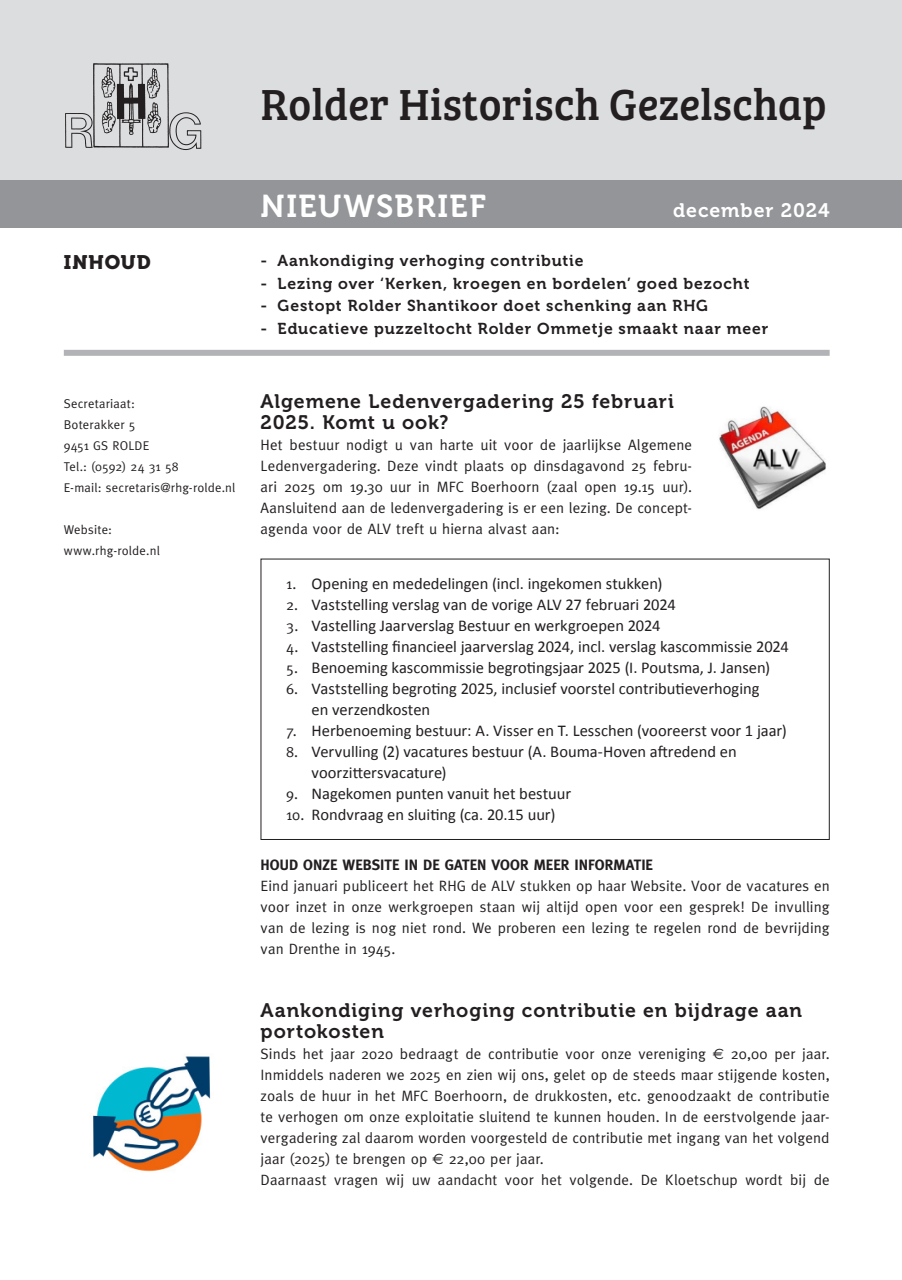
<style>
.page{position:relative;width:902px;height:1280px;background:#fff}
.page>*{position:absolute;margin:0;border:0;box-sizing:border-box;transform-origin:0 0}
.t1{font:45px "Bree Serif";letter-spacing:.005em;color:#231f20;scale:.96 1}
.kopje{font:31.5px "Museo 700";letter-spacing:.045em;color:#fff}
.kopje-2{font:19.5px/21px "Museo 700";letter-spacing:.045em;color:#231f20}
.kopje-3{font:19.5px "Museo 700";letter-spacing:.05em;color:#fff}
.kopje-4{font:19.5px "Museo 900";letter-spacing:.05em;color:#231f20}
.plat{font:16.5px/21px "Calibri";letter-spacing:-.005em;color:#231f20}
.kopje-5{font:15.75px "Museo 700";letter-spacing:.055em;color:#231f20}
.plat-2{font:15px/21px "Meta";letter-spacing:.01em;color:#231f20;text-align:justify}
.plat-3{font:700 15px "Meta";color:#231f20}
.plat-4{font:12.75px "Meta";letter-spacing:.015em;color:#231f20}
.s1{font-family:"Meta";font-size:15px}
.s2{font-family:"Euro Sans"}
</style>
<div class="page">
<div style="left:0;top:0;width:901px;height:200px;background:#dcdddf"></div>
<div style="left:0;top:180px;width:901px;height:48px;background:#939598"></div>
<img style="left:65px;top:63px;width:137px;height:87px">
<div style="left:64px;top:350px;width:765px;height:6px;background:#b2b3b7"></div>
<div style="left:260px;top:559px;width:569px;height:281px;border:1px solid #231f20"></div>
<img style="left:92px;top:1056px;width:119px;height:116px">
<img style="left:719px;top:406px;width:107px;height:104px">
<p class="t1" style="left:260px;top:71px;width:591px">Rolder Historisch Gezelschap</p>
<p class="kopje-4" style="left:64px;top:251px;width:88px">INHOUD</p>
<p class="plat-4" style="left:64px;top:396px;width:73px">Secretariaat:</p>
<p class="plat-4" style="left:64px;top:417px;width:73px">Boterakker 5</p>
<p class="plat-4" style="left:64px;top:438px;width:87px">9451 GS ROLDE</p>
<p class="plat-4" style="left:64px;top:459px;width:116px">Tel.: (0592) 24 31 58</p>
<p class="plat-4" style="left:64px;top:480px;width:173px">E-mail: secretaris@rhg-rolde.nl</p>
<p class="plat-4" style="left:64px;top:522px;width:50px">Website:</p>
<p class="plat-4" style="left:64px;top:543px;width:97px">www.rhg-rolde.nl</p>
<p class="kopje" style="left:260px;top:189px;width:227px">NIEUWSBRIEF</p>
<p class="kopje-3" style="left:673px;top:199px;width:158px">december 2024</p>
<p class="kopje-5" style="left:260px;top:252px;width:324px">- Aankondiging verhoging contributie</p>
<p class="kopje-5" style="left:260px;top:275px;width:490px">- Lezing over ‘Kerken, kroegen en bordelen’ goed bezocht</p>
<p class="kopje-5" style="left:260px;top:297px;width:449px">- Gestopt Rolder Shantikoor doet schenking aan RHG</p>
<p class="kopje-5" style="left:260px;top:320px;width:509px">- Educatieve puzzeltocht Rolder Ommetje smaakt naar meer</p>
<p class="kopje-2" style="left:260px;top:391px;width:415px">Algemene Ledenvergadering 25 februari<br>2025. Komt u ook?</p>
<p class="plat-2" style="left:260px;top:434px;width:433px">Het bestuur nodigt u van harte uit voor de jaarlijkse Algemene Ledenvergadering. Deze vindt plaats op dinsdagavond 25 febru&shy;ari 2025 om 19.30 uur in MFC Boerhoorn (zaal open 19.15 uur).<br>Aansluitend aan de ledenvergadering is er een lezing. De concept&shy;agenda voor de ALV treft u hierna alvast aan:</p>
<p class="plat" style="left:286px;top:572px;width:378px"><span class="s1">1.</span> Opening en mededelingen (incl. ingekomen stukken)</p>
<p class="plat" style="left:286px;top:593px;width:391px"><span class="s1">2.</span> Vaststelling verslag van de vorige ALV 27 februari 2024</p>
<p class="plat" style="left:286px;top:614px;width:376px"><span class="s1">3.</span> Vastelling Jaarverslag Bestuur en werkgroepen 2024</p>
<p class="plat" style="left:286px;top:635px;width:504px"><span class="s1">4.</span> Vaststelling financieel jaarverslag 2024, incl. verslag kascommissie 2024</p>
<p class="plat" style="left:286px;top:656px;width:485px"><span class="s1">5.</span> Benoeming kascommissie begrotingsjaar 2025 (I. Poutsma, J. Jansen)</p>
<p class="plat" style="left:311px;top:677px;width:449px;text-indent:-26px"><span class="s1">6.</span> Vaststelling begroting 2025, inclusief voorstel contributieverhoging en verzendkosten</p>
<p class="plat" style="left:286px;top:719px;width:502px"><span class="s1">7.</span> Herbenoeming bestuur: A. Visser en T. Lesschen (vooreerst voor 1 jaar)</p>
<p class="plat" style="left:311px;top:740px;width:426px;text-indent:-26px"><span class="s1">8.</span> Vervulling (2) vacatures bestuur (A. Bouma-Hoven aftredend en voorzittersvacature)</p>
<p class="plat" style="left:286px;top:782px;width:286px"><span class="s1">9.</span> Nagekomen punten vanuit het bestuur</p>
<p class="plat" style="left:286px;top:803px;width:271px"><span class="s1">10.</span> Rondvraag en sluiting (ca. 20.15 uur)</p>
<p class="plat-3" style="left:260px;top:856px;width:394px">HOUD ONZE WEBSITE IN DE GATEN VOOR MEER INFORMATIE</p>
<p class="plat-2" style="left:260px;top:875px;width:570px">Eind januari publiceert het RHG de ALV stukken op haar Website. Voor de vacatures en voor inzet in onze werkgroepen staan wij altijd open voor een gesprek! De invulling van de lezing is nog niet rond. We proberen een lezing te regelen rond de bevrijding van Drenthe in 1945.</p>
<p class="kopje-2" style="left:260px;top:1000px;width:543px">Aankondiging verhoging contributie en bijdrage aan portokosten</p>
<p class="plat-2" style="left:260px;top:1043px;width:570px">Sinds het jaar 2020 bedraagt de contributie voor onze vereniging <span class="s2">€</span> 20,00 per jaar.<br>Inmiddels naderen we 2025 en zien wij ons, gelet op de steeds maar stijgende kosten, zoals de huur in het MFC Boerhoorn, de drukkosten, etc. genoodzaakt de contributie te verhogen om onze exploitatie sluitend te kunnen houden. In de eerstvolgende jaar&shy;vergadering zal daarom worden voorgesteld de contributie met ingang van het volgend jaar (2025) te brengen op <span class="s2">€</span> 22,00 per jaar.</p>
<p class="plat-2" style="left:260px;top:1169px;width:570px">Daarnaast vragen wij uw aandacht voor het volgende. De Kloetschup wordt bij de</p>
</div>
